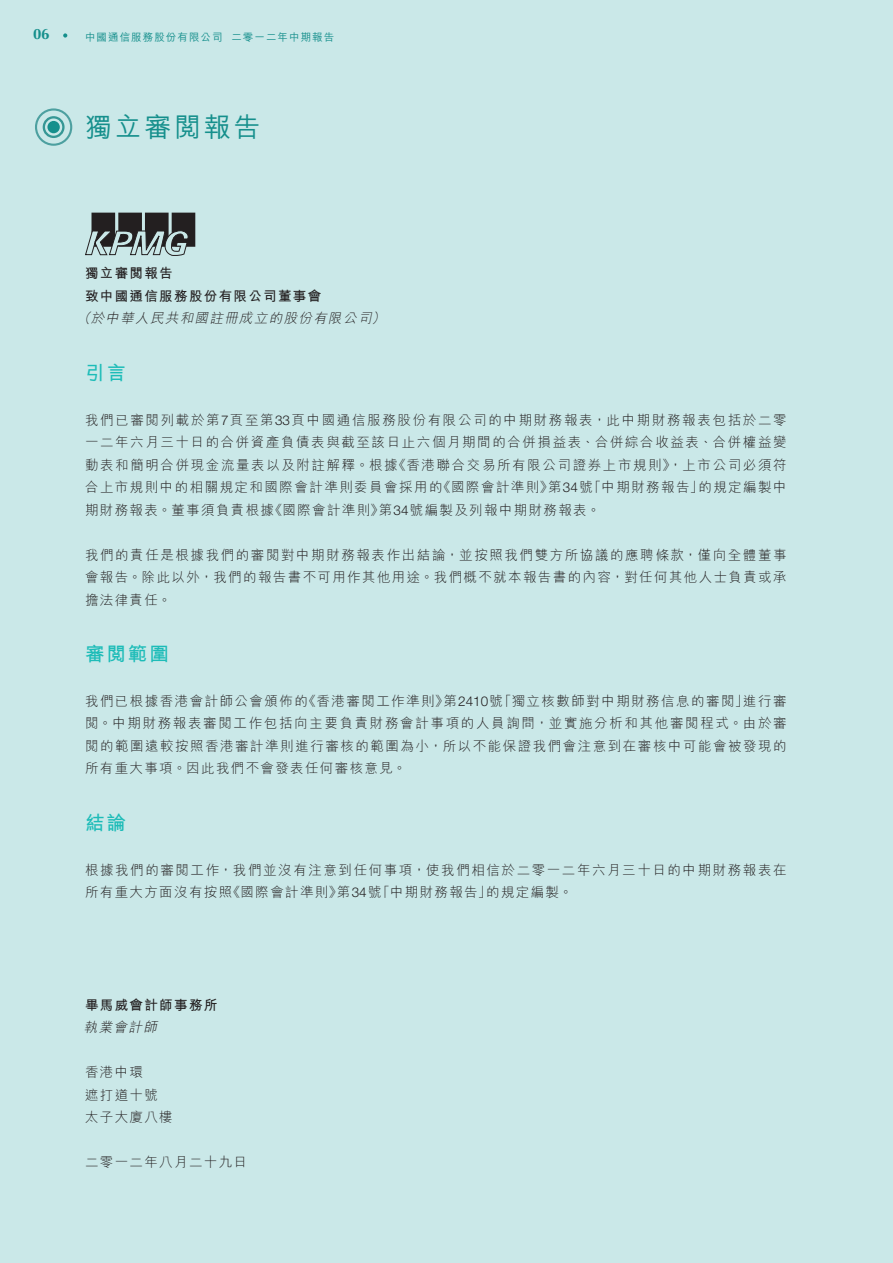
<style>
.page{position:relative;width:893px;height:1263px;background:#cae8e8}
.page>*{position:absolute;margin:0;border:0;box-sizing:border-box;transform-origin:0 0}
.t1{font:500 27px "M Hei HK";letter-spacing:.1em;color:#158f8c}
.t2{font:700 19.5px "M Hei HK";letter-spacing:.1em;color:#1dbcb8}
.t3{font:700 15px "Optima LT Std";color:#158f8c}
.t4{font:300 13.5px/22.5px "M Hei HK";letter-spacing:.1em;color:#231f20;text-align:justify}
.t5{font:700 13.5px/22.5px "M Hei HK";letter-spacing:.1em;color:#231f20}
.t6{font:italic 300 13.5px "M Hei HK";color:#231f20}
.t7{font:500 10.5px "M Hei HK";letter-spacing:.1em;color:#158f8c}
.s1{font-family:"Helvetica Neue LT Std"}
</style>
<div class="page">
<svg style="left:63px;top:33px;width:4px;height:5px"></svg>
<div style="left:47px;top:121px;width:13px;height:12px;background:#158f8c;border-radius:50%"></div>
<div style="left:43px;top:116px;width:22px;height:22px;border:2px solid #369795;border-radius:50%"></div>
<div style="left:35px;top:108px;width:37px;height:38px;border:2px solid #4da0a0;border-radius:50%"></div>
<svg style="left:85px;top:213px;width:110px;height:43px"></svg>
<p class="t3" style="left:33px;top:28px;width:18px">06</p>
<p class="t7" style="left:85px;top:33px;width:251px">中國通信服務股份有限公司 二零一二年中期報告</p>
<h1 class="t1" style="left:85px;top:116px;width:177px">獨立審閱報告</h1>
<p class="t5" style="left:85px;top:264px;width:238px">獨立審閱報告<br>致中國通信服務股份有限公司董事會</p>
<p class="t6" style="left:77px;top:313px;width:312px">（於中華人民共和國註冊成立的股份有限公司）</p>
<h2 class="t2" style="left:85px;top:365px;width:42px">引言</h2>
<p class="t4" style="left:85px;top:410px;width:703px">我們已審閱列載於第<span class="s1">7</span>頁至第<span class="s1">33</span>頁中國通信服務股份有限公司的中期財務報表，此中期財務報表包括於二零一二年六月三十日的合併資產負債表與截至該日止六個月期間的合併損益表、合併綜合收益表、合併權益變動表和簡明合併現金流量表以及附註解釋。根據《香港聯合交易所有限公司證券上市規則》，上市公司必須符合上市規則中的相關規定和國際會計準則委員會採用的《國際會計準則》第<span class="s1">34</span>號「中期財務報告」的規定編製中期財務報表。董事須負責根據《國際會計準則》第<span class="s1">34</span>號編製及列報中期財務報表。</p>
<p class="t4" style="left:85px;top:545px;width:703px">我們的責任是根據我們的審閱對中期財務報表作出結論，並按照我們雙方所協議的應聘條款，僅向全體董事會報告。除此以外，我們的報告書不可用作其他用途。我們概不就本報告書的內容，對任何其他人士負責或承擔法律責任。</p>
<h2 class="t2" style="left:85px;top:646px;width:85px">審閱範圍</h2>
<p class="t4" style="left:85px;top:691px;width:703px">我們已根據香港會計師公會頒佈的《香港審閱工作準則》第<span class="s1">2410</span>號「獨立核數師對中期財務信息的審閱」進行審閱。中期財務報表審閱工作包括向主要負責財務會計事項的人員詢問，並實施分析和其他審閱程式。由於審閱的範圍遠較按照香港審計準則進行審核的範圍為小，所以不能保證我們會注意到在審核中可能會被發現的所有重大事項。因此我們不會發表任何審核意見。</p>
<h2 class="t2" style="left:85px;top:815px;width:42px">結論</h2>
<p class="t4" style="left:85px;top:860px;width:703px">根據我們的審閱工作，我們並沒有注意到任何事項，使我們相信於二零一二年六月三十日的中期財務報表在所有重大方面沒有按照《國際會計準則》第<span class="s1">34</span>號「中期財務報告」的規定編製。</p>
<p class="t5" style="left:85px;top:995px;width:134px">畢馬威會計師事務所</p>
<p class="t6" style="left:84px;top:1022px;width:77px">執業會計師</p>
<p class="t4" style="left:85px;top:1063px;width:89px;text-align:left">香港中環<br>遮打道十號太子大廈八樓</p>
<p class="t4" style="left:85px;top:1153px;width:164px">二零一二年八月二十九日</p>
</div>
